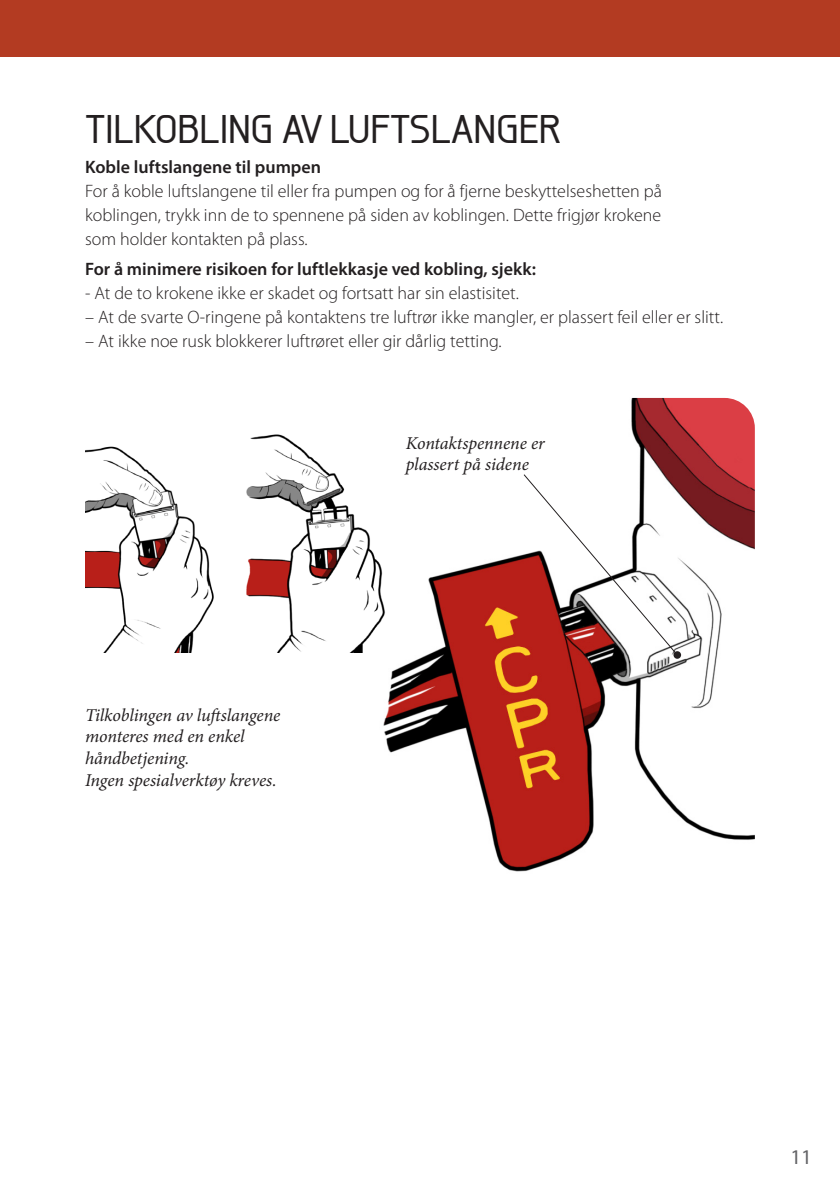
<style>
.page{position:relative;width:840px;height:1191px;background:#fff}
.page>*{position:absolute;margin:0;border:0;box-sizing:border-box;transform-origin:0 0}
.Rubrik{font:500 40px "Galette";color:#231f20}
.t1{font:21px "Myriad Pro";color:#636366}
.Brödtext{font:300 18px/24px "Myriad Pro";color:#231f20;text-align:justify}
.t2{font:italic 18px/21.6px "Minion Pro";letter-spacing:-.005em;color:#231f20}
.Brödtext-2{font:600 18px "Myriad Pro";color:#231f20}
</style>
<div class="page">
<div style="left:0;top:0;width:839px;height:57px;background:#b33b22"></div>
<img style="left:383px;top:398px;width:371px;height:474px">
<img style="left:85px;top:446px;width:129px;height:207px">
<img style="left:246px;top:422px;width:139px;height:231px">
<svg style="left:522px;top:473px;width:156px;height:183px"></svg>
<div style="left:673px;top:651px;width:7px;height:8px;background:#231f20;border-radius:50%"></div>
<p class="Rubrik" style="left:85px;top:105px;width:477px">TILKOBLING AV LUFTSLANGER</p>
<p class="Brödtext-2" style="left:85px;top:156px;width:237px">Koble luftslangene til pumpen</p>
<p class="Brödtext" style="left:85px;top:179px;width:578px">For å koble luftslangene til eller fra pumpen og for å fjerne beskyttelseshetten på koblingen, trykk inn de to spennene på siden av koblingen. Dette frigjør krokene som holder kontakten på plass.</p>
<p class="Brödtext-2" style="left:85px;top:257px;width:452px">For å minimere risikoen for luftlekkasje ved kobling, sjekk:</p>
<p class="Brödtext" style="left:85px;top:281px;width:435px">- At de to krokene ikke er skadet og fortsatt har sin elastisitet.</p>
<p class="Brödtext" style="left:85px;top:305px;width:639px">– At de svarte O-ringene på kontaktens tre luftrør ikke mangler, er plassert feil eller er slitt.</p>
<p class="Brödtext" style="left:85px;top:329px;width:418px">– At ikke noe rusk blokkerer luftrøret eller gir dårlig tetting.</p>
<p class="t2" style="left:85px;top:704px;width:197px">Tilkoblingen av luftslangene monteres med en enkel håndbetjening.</p>
<p class="t2" style="left:85px;top:769px;width:193px">Ingen spesialverktøy kreves.</p>
<p class="t2" style="left:405px;top:432px;width:141px">Kontaktspennene er plassert på sidene</p>
<p class="t1" style="left:789px;top:1143px;width:23px">11</p>
</div>
